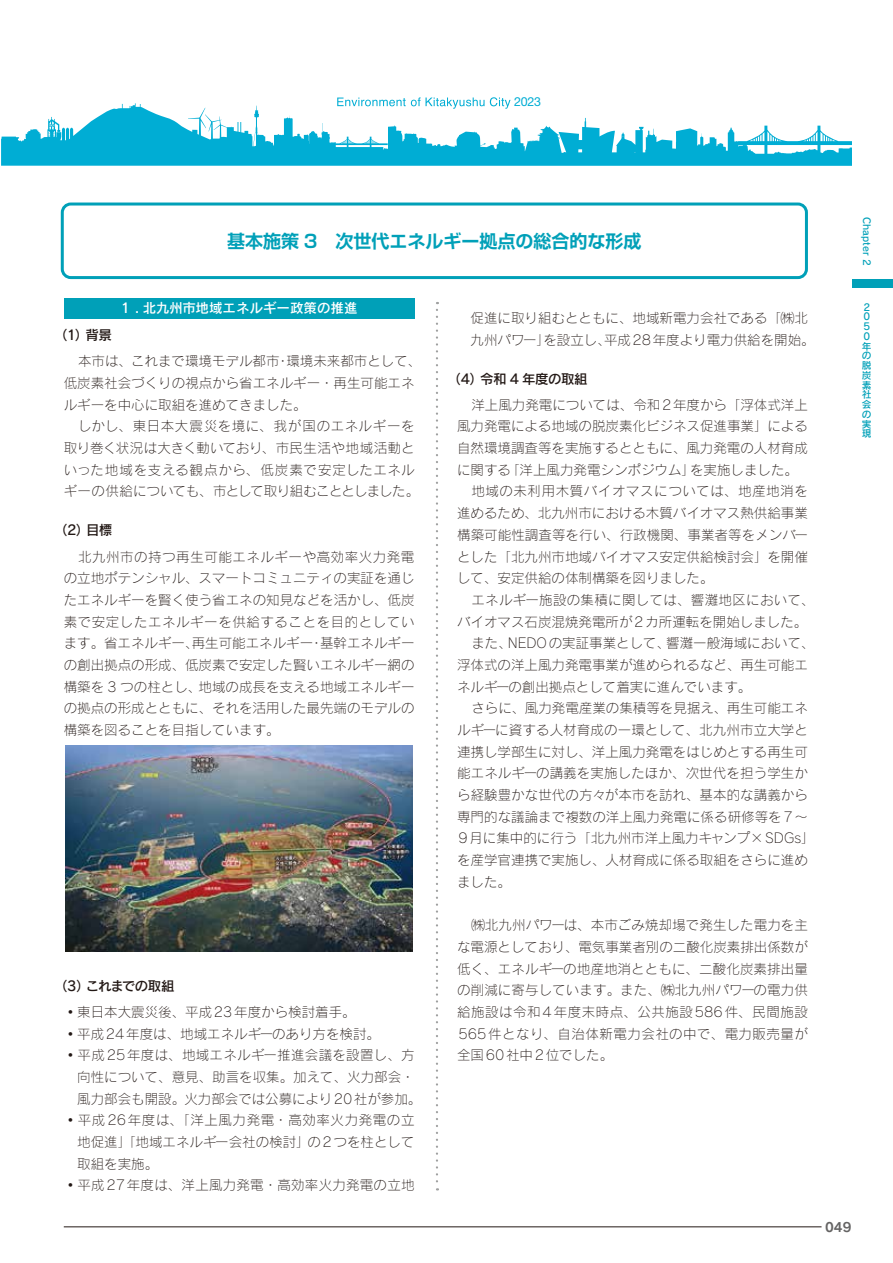
<style>
.page{position:relative;width:893px;height:1263px;background:#fff}
.page>*{position:absolute;margin:0;border:0;box-sizing:border-box;transform-origin:0 0}
.t1{font:700 18px "Shin Go Pro De";color:#00a0b8}
.t2{font:13.5px/21.8px "Rodin Pro L";color:#221815}
.t3{font:13.5px/21.8px "Rodin Pro L";letter-spacing:.025em;color:#221815}
.t4{font:13.5px "Rodin Pro L";letter-spacing:.02em;color:#221815}
.t5{font:13.5px "Rodin Pro L";letter-spacing:.045em;color:#221815}
.t6{font:13.5px "Rodin Pro L";letter-spacing:.04em;color:#221815}
.t7{font:13.5px "Rodin Pro DB";letter-spacing:-.035em;color:#221815}
.t8{font:13.5px "Rodin Pro DB";color:#fff}
.t9{font:13.5px "Rodin Pro DB";letter-spacing:-.07em;color:#221815}
.t10{font:12.75px "Rodin Pro B";color:#656464}
.t11{font:12.45px "Helvetica Neue LT Std";color:#00add4}
.t12{font:9.75px/9.8px "Rodin Pro DB";color:#00a0b8}
</style>
<div class="page">
<svg style="left:1px;top:103px;width:851px;height:63px"></svg>
<svg style="left:528px;top:140px;width:12px;height:2px"></svg>
<svg style="left:337px;top:97px;width:173px;height:12px"></svg>
<div style="left:852px;top:279px;width:41px;height:9px;background:#00a0b8"></div>
<div style="left:64px;top:298px;width:351px;height:20px;background:#00a0b8"></div>
<img style="left:66px;top:745px;width:347px;height:206px">
<div style="left:61px;top:203px;width:747px;height:76px;border:3px solid #00a0b8;border-radius:9px"></div>
<hr style="left:64px;top:1226px;width:757px;height:1px;background:#221815">
<svg style="left:436px;top:310px;width:2px;height:880px"></svg>
<p class="t11" style="left:514px;top:95px;width:28px">2023</p>
<h1 class="t1" style="left:227px;top:226px;width:416px">基本施策 3　次世代エネルギー拠点の総合的な形成</h1>
<p class="t8" style="left:121px;top:299px;width:238px">1 . 北九州市地域エネルギー政策の推進</p>
<p class="t7" style="left:54px;top:326px;width:59px">（1）背景</p>
<p class="t2" style="left:64px;top:350px;width:359px;text-indent:14px">本市は、これまで環境モデル都市・環境未来都市として、低炭素社会づくりの視点から省エネルギー・再生可能エネルギーを中心に取組を進めてきました。</p>
<p class="t3" style="left:64px;top:415px;width:357px;text-indent:14px">しかし、東日本大震災を境に、我が国のエネルギーを取り巻く状況は大きく動いており、市民生活や地域活動といった地域を支える観点から、低炭素で安定したエネルギーの供給についても、市として取り組むこととしました。</p>
<p class="t7" style="left:54px;top:521px;width:60px">（2）目標</p>
<p class="t2" style="left:64px;top:545px;width:352px;text-align:justify;text-indent:14px">北九州市の持つ再生可能エネルギーや高効率火力発電の立地ポテンシャル、スマートコミュニティの実証を通じたエネルギーを賢く使う省エネの知見などを活かし、低炭素で安定したエネルギーを供給することを目的としています。省エネルギー、再生可能エネルギー・基幹エネルギーの創出拠点の形成、低炭素で安定した賢いエネルギー網の構築を 3 つの柱とし、地域の成長を支える地域エネルギーの拠点の形成とともに、それを活用した最先端のモデルの構築を図ることを目指しています。</p>
<p class="t9" style="left:54px;top:977px;width:122px">（3）これまでの取組</p>
<p class="t2" style="left:64px;top:1001px;width:294px">◦東日本大震災後、平成23年度から検討着手。</p>
<p class="t2" style="left:64px;top:1022px;width:318px">◦平成24年度は、地域エネルギーのあり方を検討。</p>
<p class="t4" style="left:64px;top:1047px;width:352px">◦平成25年度は、地域エネルギー推進会議を設置し、方</p>
<p class="t2" style="left:77px;top:1066px;width:339px">向性について、意見、助言を収集。加えて、火力部会・</p>
<p class="t2" style="left:77px;top:1087px;width:346px">風力部会も開設。火力部会では公募により20社が参加。</p>
<p class="t5" style="left:64px;top:1112px;width:352px">◦平成26年度は、「洋上風力発電・高効率火力発電の立</p>
<p class="t2" style="left:77px;top:1131px;width:339px">地促進」「地域エネルギー会社の検討」の2つを柱として</p>
<p class="t2" style="left:77px;top:1152px;width:82px">取組を実施。</p>
<p class="t2" style="left:64px;top:1174px;width:352px">◦平成27年度は、洋上風力発電・高効率火力発電の立地</p>
<p class="t2" style="left:471px;top:307px;width:346px">促進に取り組むとともに、地域新電力会社である「㈱北九州パワー」を設立し、平成28年度より電力供給を開始。</p>
<p class="t7" style="left:448px;top:369px;width:142px">（4）令和 4 年度の取組</p>
<p class="t2" style="left:471px;top:393px;width:338px">洋上風力発電については、令和2年度から「浮体式洋上</p>
<p class="t2" style="left:457px;top:415px;width:352px">風力発電による地域の脱炭素化ビジネス促進事業」による</p>
<p class="t2" style="left:457px;top:437px;width:352px">自然環境調査等を実施するとともに、風力発電の人材育成</p>
<p class="t2" style="left:457px;top:458px;width:342px">に関する「洋上風力発電シンポジウム」を実施しました。</p>
<p class="t6" style="left:471px;top:483px;width:338px">地域の未利用木質バイオマスについては、地産地消を</p>
<p class="t2" style="left:457px;top:502px;width:352px">進めるため、北九州市における木質バイオマス熱供給事業</p>
<p class="t2" style="left:457px;top:523px;width:352px">構築可能性調査等を行い、行政機関、事業者等をメンバー</p>
<p class="t2" style="left:457px;top:545px;width:352px">とした「北九州市地域バイオマス安定供給検討会」を開催</p>
<p class="t2" style="left:457px;top:567px;width:258px">して、安定供給の体制構築を図りました。</p>
<p class="t3" style="left:471px;top:588px;width:345px">エネルギー施設の集積に関しては、響灘地区において、</p>
<p class="t2" style="left:457px;top:610px;width:352px">バイオマス石炭混焼発電所が2カ所運転を開始しました。</p>
<p class="t2" style="left:471px;top:632px;width:345px">また、NEDOの実証事業として、響灘一般海域において、</p>
<p class="t2" style="left:457px;top:653px;width:352px">浮体式の洋上風力発電事業が進められるなど、再生可能エ</p>
<p class="t2" style="left:457px;top:675px;width:296px">ネルギーの創出拠点として着実に進んでいます。</p>
<p class="t2" style="left:471px;top:697px;width:338px">さらに、風力発電産業の集積等を見据え、再生可能エネ</p>
<p class="t2" style="left:457px;top:719px;width:352px">ルギーに資する人材育成の一環として、北九州市立大学と</p>
<p class="t2" style="left:457px;top:740px;width:352px">連携し学部生に対し、洋上風力発電をはじめとする再生可</p>
<p class="t2" style="left:457px;top:762px;width:352px">能エネルギーの講義を実施したほか、次世代を担う学生か</p>
<p class="t2" style="left:457px;top:784px;width:352px">ら経験豊かな世代の方々が本市を訪れ、基本的な講義から</p>
<p class="t2" style="left:457px;top:805px;width:352px">専門的な議論まで複数の洋上風力発電に係る研修等を7～</p>
<p class="t2" style="left:458px;top:827px;width:358px">9月に集中的に行う「北九州市洋上風力キャンプ×SDGs」</p>
<p class="t2" style="left:457px;top:849px;width:352px">を産学官連携で実施し、人材育成に係る取組をさらに進め</p>
<p class="t2" style="left:457px;top:870px;width:55px">ました。</p>
<p class="t2" style="left:457px;top:914px;width:352px;text-align:justify;text-indent:14px">㈱北九州パワーは、本市ごみ焼却場で発生した電力を主な電源としており、電気事業者別の二酸化炭素排出係数が低く、エネルギーの地産地消とともに、二酸化炭素排出量の削減に寄与しています。また、㈱北九州パワーの電力供給施設は令和4年度末時点、公共施設586件、民間施設565件となり、自治体新電力会社の中で、電力販売量が全国60社中2位でした。</p>
<p class="t12" style="left:872px;top:217px;width:50px;rotate:90deg">Chapter 2</p>
<p class="t12" style="left:862px;top:302px;width:11px">2<br>0<br>5<br>0年の脱炭素社会の実現</p>
<p class="t10" style="left:825px;top:1218px;width:28px">049</p>
</div>
